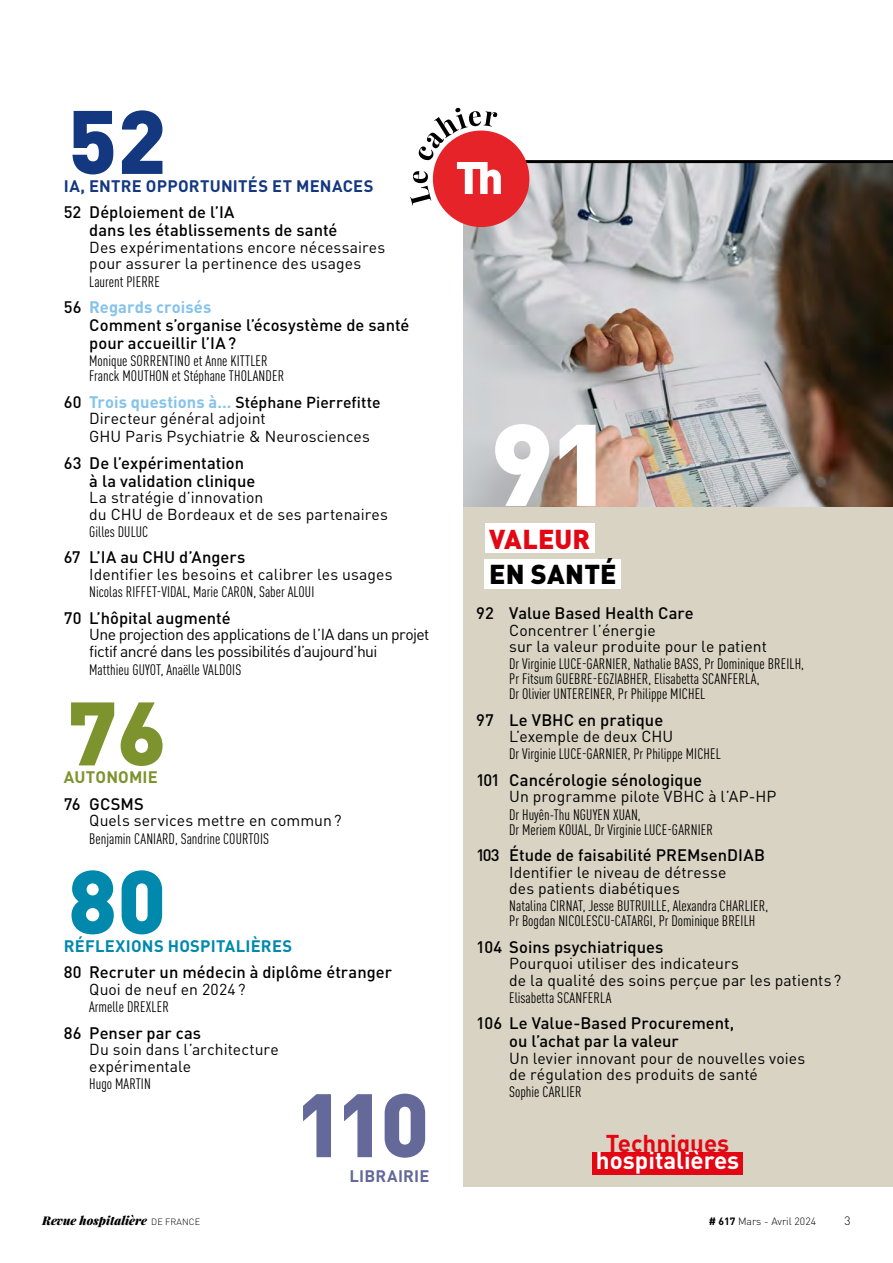
<style>
.page{position:relative;width:893px;height:1263px;background:#fff}
.page>*{position:absolute;margin:0;border:0;box-sizing:border-box;transform-origin:0 0}
.Somm_T1{font:900 114px "DINOT";color:#fff}
.Somm_T1-2{font:900 88.5px "DINOT";color:#646999}
.SOMM_auteur{font:900 88.5px "DINOT";color:#14387f}
.SOMM_auteur-2{font:900 88.5px "DINOT";color:#7d932e}
.SOMM_auteur-3{font:900 88.5px "DINOT";color:#0089ac}
.Somm_T1-3{font:900 27px "DINOT";letter-spacing:.005em;color:#000}
.Somm_T1-4{font:900 27px "DINOT";letter-spacing:.005em;color:#e30613}
.SOMM_auteur-4{font:700 24px "DINOT";color:#fff}
.SOMM_auteur-5{font:700 24px "DINOT";color:#e30613}
.Somm_T1-5{font:500 16.5px/18px "DINOT";color:#000}
.Somm_T1-6{font:700 16.5px "DINOT";letter-spacing:.015em;color:#14387f}
.Somm_T1-7{font:700 16.5px "DINOT";letter-spacing:.015em;color:#0089ac}
.Somm_T1-8{font:700 16.5px "DINOT";letter-spacing:.01em;color:#7d932e}
.Somm_T1-9{font:700 16.5px "DINOT";color:#646999}
.Somm_T2{font:15.75px/16.5px "DINOT";color:#000}
.Somm_T1-10{font:15.75px/16.5px "DINOT";letter-spacing:.005em;color:#000}
.Somm_T2-2{font:15.75px/16.5px "DINOT";letter-spacing:-.035em;color:#000}
.SOMM_auteur-6{font:condensed 15px/15px "DINOT";color:#000}
.Somm_T1-11{font:condensed 15px "DINOT";color:#000}
.t1{font:italic 900 12px "Playfair Display";color:#000}
.t2{font:300 12px "DINOT";color:#000}
.t3{font:300 10.5px "DINOT";color:#000}
.s1{font-weight:700;color:#86c3eb}
.s2{font-weight:500;font-size:16.5px}
.s3{font-weight:700;font-size:16.5px;color:#86c3eb}
.s4{font-weight:500}
.s5{font-family:"DINOT";font-weight:300;font-style:normal;font-size:9px}
.s6{font-weight:700}
</style>
<div class="page">
<img style="left:463px;top:163px;width:430px;height:344px">
<div style="left:463px;top:507px;width:430px;height:679px;background:#d9d3c3"></div>
<div style="left:485px;top:524px;width:109px;height:29px;background:#fff"></div>
<div style="left:485px;top:559px;width:136px;height:29px;background:#fff"></div>
<div style="left:593px;top:1152px;width:150px;height:22px;background:#e30613"></div>
<hr style="left:463px;top:160px;width:430px;height:3px;background:#000">
<div style="left:433px;top:131px;width:96px;height:96px;background:#e52329;border-radius:50%"></div>
<svg style="left:410px;top:108px;width:91px;height:97px"></svg>
<p class="SOMM_auteur" style="left:68px;top:83px;width:100px">52</p>
<p class="Somm_T1-6" style="left:80px;top:175px;width:293px">, ENTRE OPPORTUNITÉS ET MENACES</p>
<p class="Somm_T1-5" style="left:89px;top:203px;width:250px;text-indent:-26px">52 Déploiement de l’IA<br>dans les établissements de santé</p>
<p class="Somm_T2" style="left:89px;top:239px;width:297px">Des expérimentations encore nécessaires pour assurer la pertinence des usages</p>
<p class="SOMM_auteur-6" style="left:89px;top:274px;width:72px">Laurent PIERRE</p>
<p class="Somm_T1-5" style="left:89px;top:298px;width:322px;text-indent:-26px">56 <span class="s1">Regards croisés<br></span>Comment s’organise l’écosystème de santé pour accueillir l’IA?</p>
<p class="SOMM_auteur-6" style="left:89px;top:353px;width:196px">Monique SORRENTINO et Anne KITTLER<br>Franck MOUTHON et Stéphane THOLANDER</p>
<p class="Somm_T1-10" style="left:89px;top:393px;width:293px;text-indent:-26px"><span class="s2">60</span> <span class="s3">Trois questions à…</span> <span class="s4">Stéphane Pierrefitte<br></span>Directeur général adjoint</p>
<p class="Somm_T1-10" style="left:89px;top:428px;width:282px">GHU Paris Psychiatrie &amp; Neurosciences</p>
<p class="Somm_T1-5" style="left:89px;top:453px;width:168px;text-indent:-26px">63 De l’expérimentation à la validation clinique</p>
<p class="Somm_T1-10" style="left:89px;top:489px;width:300px">La stratégie d’innovation<br>du CHU de Bordeaux et de ses partenaires</p>
<p class="Somm_T1-11" style="left:89px;top:523px;width:60px">Gilles DULUC</p>
<p class="Somm_T1-5" style="left:64px;top:548px;width:183px">67 L’IA au CHU d’Angers</p>
<p class="Somm_T2" style="left:89px;top:566px;width:305px">Identifier les besoins et calibrer les usages</p>
<p class="SOMM_auteur-6" style="left:89px;top:584px;width:227px">Nicolas RIFFET-VIDAL, Marie CARON, Saber ALOUI</p>
<p class="Somm_T1-5" style="left:64px;top:608px;width:168px">70 L’hôpital augmenté</p>
<p class="Somm_T2-2" style="left:89px;top:626px;width:342px">Une projection des applications de l’IA dans un projet fictif ancré dans les possibilités d’aujourd’hui</p>
<p class="SOMM_auteur-6" style="left:89px;top:662px;width:154px">Matthieu GUYOT, Anaëlle VALDOIS</p>
<p class="Somm_T1-6" style="left:64px;top:175px;width:9px">IA</p>
<p class="SOMM_auteur-2" style="left:68px;top:674px;width:100px">76</p>
<p class="Somm_T1-5" style="left:64px;top:795px;width:82px">76 GCSMS</p>
<p class="Somm_T2" style="left:89px;top:812px;width:254px">Quels services mettre en commun?</p>
<p class="SOMM_auteur-6" style="left:89px;top:831px;width:181px">Benjamin CANIARD, Sandrine COURTOIS</p>
<p class="Somm_T1-8" style="left:64px;top:767px;width:95px">AUTONOMIE</p>
<p class="SOMM_auteur-3" style="left:68px;top:843px;width:100px">80</p>
<p class="Somm_T1-5" style="left:64px;top:963px;width:330px">80 Recruter un médecin à diplôme étranger</p>
<p class="Somm_T2" style="left:89px;top:981px;width:158px">Quoi de neuf en 2024?</p>
<p class="SOMM_auteur-6" style="left:89px;top:999px;width:81px">Armelle DREXLER</p>
<p class="Somm_T1-5" style="left:64px;top:1023px;width:139px">86 Penser par cas</p>
<p class="Somm_T2" style="left:89px;top:1041px;width:191px">Du soin dans l’architecture expérimentale</p>
<p class="SOMM_auteur-6" style="left:89px;top:1076px;width:63px">Hugo MARTIN</p>
<p class="Somm_T1-2" style="left:295px;top:1066px;width:136px">110</p>
<p class="Somm_T1-9" style="left:349px;top:1165px;width:36px">LIBRAIRI</p>
<p class="Somm_T1-9" style="left:419px;top:1165px;width:11px">E</p>
<p class="Somm_T1-7" style="left:64px;top:935px;width:229px">RÉFLEXIONS HOSPITALI ÈRES</p>
<p class="Somm_T1" style="left:490px;top:388px;width:124px">91</p>
<p class="Somm_T1-4" style="left:489px;top:521px;width:103px">VALEUR</p>
<p class="Somm_T1-3" style="left:489px;top:556px;width:129px">EN SANTÉ</p>
<p class="Somm_T1-5" style="left:476px;top:604px;width:219px">92 Value Based Health Care</p>
<p class="Somm_T2" style="left:509px;top:621px;width:259px">Concentrer l’énergie<br>sur la valeur produite pour le patient</p>
<p class="SOMM_auteur-6" style="left:509px;top:656px;width:296px">Dr Virginie LUCE-GARNIER, Nathalie BASS, Pr Dominique BREILH,<br>Pr Fitsum GUEBRE-EGZIABHER, Elisabetta SCANFERLA,<br>Dr Olivier UNTEREINER, Pr Philippe MICHEL</p>
<p class="Somm_T1-5" style="left:476px;top:710px;width:188px">97 Le VBHC en pratique</p>
<p class="Somm_T2" style="left:509px;top:728px;width:165px">L’exemple de deux CHU</p>
<p class="SOMM_auteur-6" style="left:509px;top:746px;width:213px">Dr Virginie LUCE-GARNIER, Pr Philippe MICHEL</p>
<p class="Somm_T1-5" style="left:476px;top:770px;width:227px">101 Cancérologie sénologique</p>
<p class="Somm_T2" style="left:509px;top:788px;width:269px">Un programme pilote VBHC à l’AP-HP</p>
<p class="SOMM_auteur-6" style="left:509px;top:807px;width:205px">Dr Huyên-Thu NGUYEN XUAN,<br>Dr Meriem KOUAL, Dr Virginie LUCE-GARNIER</p>
<p class="Somm_T1-5" style="left:476px;top:846px;width:290px">103 Étude de faisabilité PREMsenDIAB</p>
<p class="Somm_T2" style="left:509px;top:863px;width:219px">Identifier le niveau de détresse des patients diabétiques</p>
<p class="SOMM_auteur-6" style="left:509px;top:898px;width:260px">Natalina CIRNAT, Jesse BUTRUILLE, Alexandra CHARLIER,<br>Pr Bogdan NICOLESCU-CATARGI, Pr Dominique BREILH</p>
<p class="Somm_T1-5" style="left:476px;top:937px;width:189px">104 Soins psychiatriques</p>
<p class="Somm_T2" style="left:509px;top:955px;width:334px">Pourquoi utiliser des indicateurs<br>de la qualité des soins perçue par les patients ?</p>
<p class="SOMM_auteur-6" style="left:509px;top:990px;width:104px">Elisabetta SCANFERLA</p>
<p class="Somm_T1-5" style="left:509px;top:1014px;width:227px;text-indent:-33px">106 Le Value-Based Procurement, ou l’achat par la valeur</p>
<p class="Somm_T2" style="left:509px;top:1049px;width:297px">Un levier innovant pour de nouvelles voies de régulation des produits de santé</p>
<p class="SOMM_auteur-6" style="left:509px;top:1084px;width:74px">Sophie CARLIER</p>
<p class="SOMM_auteur-5" style="left:606px;top:1128px;width:125px">Techniques</p>
<p class="SOMM_auteur-4" style="left:596px;top:1145px;width:145px">hospitalières</p>
<p class="t1" style="left:42px;top:1211px;width:159px">Revue hospitalière <span class="s5">DE FRANCE</span></p>
<p class="t3" style="left:709px;top:1214px;width:109px"><span class="s6"># 617</span> Mars - Avril 2024</p>
<p class="t2" style="left:844px;top:1213px;width:8px">3</p>
</div>
